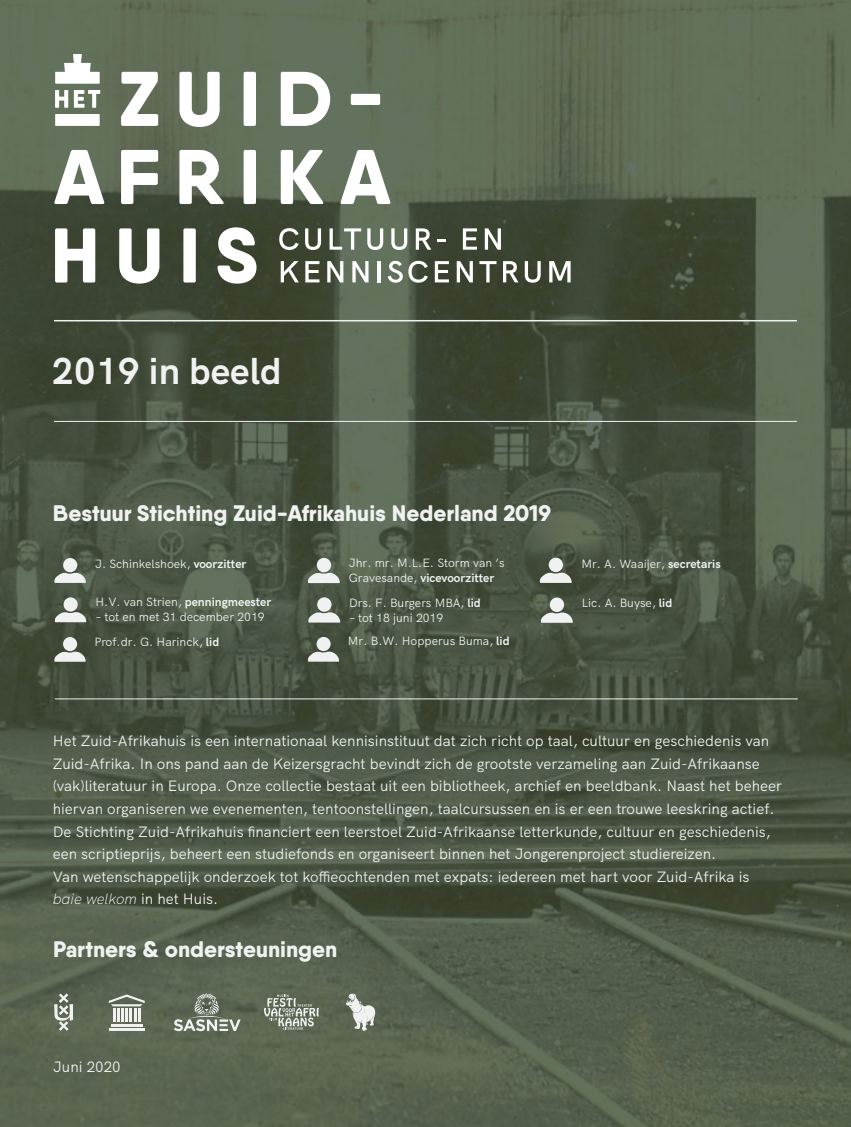
<style>
.page{position:relative;width:851px;height:1127px;background:#fff}
.page>*{position:absolute;margin:0;border:0;box-sizing:border-box;transform-origin:0 0}
.t1{font:700 37.5px "HK Grotesk";color:#eff2f1}
.t2{font:800 22.5px "Qanelas Soft";color:#eff2f1}
.t3{font:15px/22.5px "HK Grotesk";color:#eff2f1}
.t4{font:12px/24.3px "HK Grotesk";color:#eff2f1}
.s1{font-weight:700}
.s2{font-weight:300;font-style:italic}
</style>
<div class="page">
<img style="left:0;top:0;width:850px;height:1127px">
<hr style="left:55px;top:698px;width:742px;height:1px;background:#eff2f1">
<hr style="left:54px;top:421px;width:742px;height:1px;background:#eff2f1">
<hr style="left:54px;top:320px;width:742px;height:1px;background:#eff2f1">
<svg style="left:55px;top:54px;width:45px;height:30px"></svg>
<div style="left:55px;top:114px;width:45px;height:12px;background:#fff"></div>
<svg style="left:121px;top:72px;width:37px;height:54px"></svg>
<svg style="left:179px;top:72px;width:41px;height:55px"></svg>
<div style="left:243px;top:72px;width:13px;height:54px;background:#fff;border-radius:2px"></div>
<svg style="left:281px;top:72px;width:49px;height:54px"></svg>
<svg style="left:54px;top:150px;width:51px;height:54px"></svg>
<svg style="left:121px;top:150px;width:37px;height:54px"></svg>
<svg style="left:179px;top:150px;width:45px;height:54px"></svg>
<div style="left:243px;top:150px;width:13px;height:54px;background:#fff;border-radius:2px"></div>
<svg style="left:281px;top:150px;width:43px;height:54px"></svg>
<svg style="left:340px;top:150px;width:50px;height:54px"></svg>
<svg style="left:55px;top:228px;width:40px;height:54px"></svg>
<svg style="left:119px;top:228px;width:40px;height:56px"></svg>
<div style="left:183px;top:228px;width:13px;height:54px;background:#fff;border-radius:2px"></div>
<svg style="left:217px;top:227px;width:39px;height:57px"></svg>
<svg style="left:55px;top:90px;width:13px;height:18px"></svg>
<svg style="left:74px;top:90px;width:26px;height:18px"></svg>
<div style="left:351px;top:94px;width:29px;height:11px;background:#fff;border-radius:2px"></div>
<svg style="left:279px;top:228px;width:19px;height:22px"></svg>
<svg style="left:305px;top:228px;width:16px;height:22px"></svg>
<svg style="left:329px;top:228px;width:32px;height:22px"></svg>
<svg style="left:367px;top:228px;width:16px;height:22px"></svg>
<svg style="left:391px;top:228px;width:16px;height:22px"></svg>
<svg style="left:415px;top:228px;width:30px;height:22px"></svg>
<svg style="left:463px;top:228px;width:14px;height:22px"></svg>
<svg style="left:484px;top:228px;width:17px;height:22px"></svg>
<svg style="left:281px;top:261px;width:18px;height:21px"></svg>
<svg style="left:305px;top:261px;width:14px;height:21px"></svg>
<svg style="left:327px;top:261px;width:16px;height:21px"></svg>
<svg style="left:352px;top:261px;width:16px;height:21px"></svg>
<hr style="left:377px;top:261px;width:4px;height:21px;background:#fff">
<svg style="left:387px;top:261px;width:41px;height:22px"></svg>
<svg style="left:435px;top:261px;width:14px;height:21px"></svg>
<svg style="left:456px;top:261px;width:17px;height:21px"></svg>
<svg style="left:479px;top:261px;width:17px;height:21px"></svg>
<svg style="left:503px;top:261px;width:15px;height:21px"></svg>
<svg style="left:524px;top:261px;width:16px;height:22px"></svg>
<svg style="left:549px;top:261px;width:21px;height:21px"></svg>
<svg style="left:55px;top:610px;width:32px;height:12px"></svg>
<div style="left:63px;top:597px;width:15px;height:15px;background:#eff2f1;border-radius:50%"></div>
<svg style="left:54px;top:650px;width:32px;height:12px"></svg>
<div style="left:63px;top:637px;width:14px;height:14px;background:#eff2f1;border-radius:50%"></div>
<svg style="left:307px;top:650px;width:33px;height:12px"></svg>
<div style="left:316px;top:637px;width:14px;height:14px;background:#eff2f1;border-radius:50%"></div>
<svg style="left:308px;top:611px;width:33px;height:11px"></svg>
<div style="left:317px;top:597px;width:14px;height:15px;background:#eff2f1;border-radius:50%"></div>
<svg style="left:540px;top:611px;width:33px;height:12px"></svg>
<div style="left:549px;top:597px;width:15px;height:15px;background:#eff2f1;border-radius:50%"></div>
<svg style="left:539px;top:571px;width:33px;height:12px"></svg>
<div style="left:548px;top:558px;width:15px;height:14px;background:#eff2f1;border-radius:50%"></div>
<svg style="left:54px;top:571px;width:32px;height:12px"></svg>
<div style="left:63px;top:558px;width:14px;height:14px;background:#eff2f1;border-radius:50%"></div>
<svg style="left:307px;top:571px;width:33px;height:12px"></svg>
<div style="left:317px;top:558px;width:14px;height:14px;background:#eff2f1;border-radius:50%"></div>
<svg style="left:54px;top:993px;width:19px;height:38px"></svg>
<hr style="left:109px;top:1028px;width:36px;height:2px;background:#eff2f1">
<hr style="left:111px;top:1024px;width:31px;height:2px;background:#eff2f1">
<svg style="left:109px;top:994px;width:36px;height:28px"></svg>
<svg style="left:174px;top:993px;width:66px;height:38px;background:#7b8475"></svg>
<svg style="left:264px;top:994px;width:55px;height:36px;background:#838c7d"></svg>
<svg style="left:346px;top:993px;width:29px;height:38px"></svg>
<h1 class="t1" style="left:52px;top:342px;width:231px">2019 in beeld</h1>
<h2 class="t2" style="left:53px;top:499px;width:499px">Bestuur Stichting Zuid-Afrikahuis Nederland 2019</h2>
<p class="t4" style="left:95px;top:550px;width:153px">J. Schinkelshoek, <span class="s1">voorzitter</span></p>
<p class="t4" style="left:95px;top:589px;width:177px">H.V. van Strien, <span class="s1">penningmeester</span></p>
<p class="t4" style="left:94px;top:604px;width:172px">– tot en met 31 december 2019<br>Prof.dr. G. Harinck, <span class="s1">lid</span></p>
<p class="t4" style="left:349px;top:554px;width:157px;line-height:15px">Jhr. mr. M.L.E. Storm van ’s<br>Gravesande, <span class="s1">vicevoorzitter</span></p>
<p class="t4" style="left:349px;top:589px;width:133px">Drs. F. Burgers MBA, <span class="s1">lid</span></p>
<p class="t4" style="left:349px;top:604px;width:95px">– tot 18 juni 2019</p>
<p class="t4" style="left:348px;top:628px;width:163px">Mr. B.W. Hopperus Buma, <span class="s1">lid</span></p>
<p class="t4" style="left:581px;top:550px;width:141px">Mr. A. Waaijer, <span class="s1">secretaris</span></p>
<p class="t4" style="left:581px;top:589px;width:92px">Lic. A. Buyse, <span class="s1">lid</span></p>
<p class="t3" style="left:53px;top:729px;width:730px">Het Zuid-Afrikahuis is een internationaal kennisinstituut dat zich richt op taal, cultuur en geschiedenis van Zuid-Afrika. In ons pand aan de Keizersgracht bevindt zich de grootste verzameling aan Zuid-Afrikaanse (vak)literatuur in Europa. Onze collectie bestaat uit een bibliotheek, archief en beeldbank. Naast het beheer hiervan organiseren we evenementen, tentoonstellingen, taalcursussen en is er een trouwe leeskring actief.<br>De Stichting Zuid-Afrikahuis financiert een leerstoel Zuid-Afrikaanse letterkunde, cultuur en geschiedenis, een scriptieprijs, beheert een studiefonds en organiseert binnen het Jongerenproject studiereizen.<br>Van wetenschappelijk onderzoek tot koffieochtenden met expats: iedereen met hart voor Zuid-Afrika is <span class="s2">baie welkom</span> in het Huis.</p>
<h2 class="t2" style="left:53px;top:935px;width:285px">Partners &amp; ondersteuningen</h2>
<p class="t3" style="left:53px;top:1054px;width:69px">Juni 2020</p>
</div>
